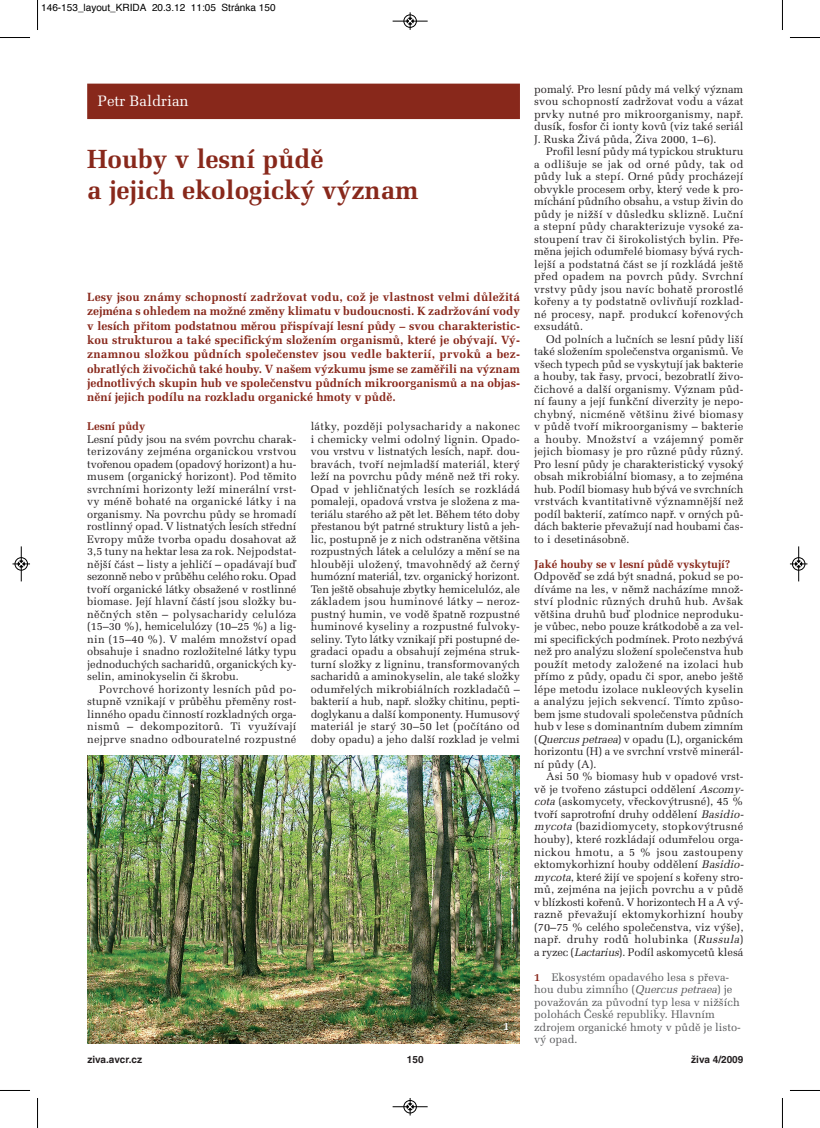
<style>
.page{position:relative;width:820px;height:1128px;background:#fff}
.page>*{position:absolute;margin:0;border:0;box-sizing:border-box;transform-origin:0 0}
.t1{font:700 26.25px/31.2px "Melior CE";color:#88281b}
.t2{font:15px "Melior CE";color:#fff}
.t3{font:700 11.88px/14.4px "Melior CE";color:#88281b;text-align:justify}
.t4{font:700 11.25px "Melior CE";color:#88281b}
.t5{font:700 11.25px "Melior CE";color:#fff}
.t6{font:11px/12.5px "Melior CE";letter-spacing:.005em;color:#231f20;text-align:justify}
.t7{font:11px/12.5px "Melior CE";color:#57585a}
.t8{font:10px "Helvetica";color:#000}
.t9{font:700 10px "Helvetica CE";color:#231f20}
.s1{font-style:italic}
.s2{font-weight:700;color:#88281b}
</style>
<div class="page">
<div style="left:87px;top:84px;width:432px;height:35px;background:#88281b"></div>
<img style="left:87px;top:755px;width:432px;height:288px">
<hr style="left:37px;top:0;width:1px;height:30px;background:#000">
<hr style="left:0;top:37px;width:30px;height:1px;background:#000">
<hr style="left:781px;top:0;width:1px;height:30px;background:#000">
<hr style="left:789px;top:37px;width:30px;height:1px;background:#000">
<hr style="left:37px;top:1097px;width:1px;height:30px;background:#000">
<hr style="left:0;top:1090px;width:30px;height:1px;background:#000">
<hr style="left:781px;top:1097px;width:1px;height:30px;background:#000">
<hr style="left:789px;top:1090px;width:30px;height:1px;background:#000">
<div style="left:403px;top:14px;width:13px;height:14px;border:1px solid #fff;border-radius:50%"></div>
<hr style="left:392px;top:21px;width:35px;height:1px;background:#000">
<div style="left:403px;top:15px;width:13px;height:13px;border:1px solid #000;border-radius:50%"></div>
<svg style="left:407px;top:12px;width:6px;height:18px"></svg>
<div style="left:403px;top:1099px;width:13px;height:14px;border:1px solid #fff;border-radius:50%"></div>
<hr style="left:392px;top:1106px;width:35px;height:1px;background:#000">
<div style="left:403px;top:1100px;width:13px;height:13px;border:1px solid #000;border-radius:50%"></div>
<svg style="left:407px;top:1098px;width:6px;height:17px"></svg>
<hr style="left:21px;top:546px;width:1px;height:35px;background:#000">
<div style="left:15px;top:557px;width:13px;height:13px;border:1px solid #000;border-radius:50%"></div>
<svg style="left:12px;top:560px;width:18px;height:7px"></svg>
<hr style="left:798px;top:546px;width:1px;height:35px;background:#000">
<div style="left:791px;top:557px;width:13px;height:13px;border:1px solid #000;border-radius:50%"></div>
<svg style="left:790px;top:560px;width:17px;height:7px"></svg>
<p class="t8" style="left:41px;top:4px;width:236px">146-153_layout_KRIDA 20.3.12 11:05 Stránka 150</p>
<h2 class="t2" style="left:98px;top:96px;width:92px">Petr Baldrian</h2>
<h1 class="t1" style="left:87px;top:146px;width:333px">Houby v lesní půdě<br>a jejich ekologický význam</h1>
<p class="t3" style="left:87px;top:291px;width:434px">Lesy jsou známy schopností zadržovat vodu, což je vlastnost velmi důležitá zejména s ohledem na možné změny klimatu v budoucnosti. K zadržování vody v lesích přitom podstatnou měrou přispívají lesní půdy – svou charakteristic&shy;kou strukturou a také specifickým složením organismů, které je obývají. Vý&shy;znamnou složkou půdních společenstev jsou vedle bakterií, prvoků a bez&shy;obratlých živočichů také houby. V našem výzkumu jsme se zaměřili na význam jednotlivých skupin hub ve společenstvu půdních mikroorganismů a na objas&shy;nění jejich podílu na rozkladu organické hmoty v půdě.</p>
<p class="t4" style="left:87px;top:422px;width:60px">Lesní půdy</p>
<p class="t6" style="left:87px;top:434px;width:211px">Lesní půdy jsou na svém povrchu charak&shy;terizovány zejména organickou vrstvou tvořenou opadem (opadový horizont) a hu&shy;musem (organický horizont). Pod těmito svrchními horizonty leží minerální vrst&shy;vy méně bohaté na organické látky i na organismy. Na povrchu půdy se hromadí rostlinný opad. V listnatých lesích střední Evropy může tvorba opadu dosahovat až 3,5 tuny na hektar lesa za rok. Nejpodstat&shy;nější část – listy a jehličí – opadávají buď sezonně nebo v průběhu celého roku. Opad tvoří organické látky obsažené v rostlinné biomase. Její hlavní částí jsou složky bu&shy;něčných stěn – polysacharidy celulóza (15–30 %), hemicelulózy (10–25 %) a lig&shy;nin (15–40 %). V malém množství opad obsahuje i snadno rozložitelné látky typu jednoduchých sacharidů, organických ky&shy;selin, aminokyselin či škrobu.</p>
<p class="t6" style="left:87px;top:684px;width:211px;text-indent:12px">Povrchové horizonty lesních půd po&shy;stupně vznikají v průběhu přeměny rost&shy;linného opadu činností rozkladných orga&shy;nismů – dekompozitorů. Ti využívají nejprve snadno odbouratelné rozpustné</p>
<p class="t6" style="left:310px;top:421px;width:211px">látky, později polysacharidy a nakonec i chemicky velmi odolný lignin. Opado&shy;vou vrstvu v listnatých lesích, např. dou&shy;bravách, tvoří nejmladší materiál, který leží na povrchu půdy méně než tři roky.<br>Opad v jehličnatých lesích se rozkládá pomaleji, opadová vrstva je složena z ma&shy;teriálu starého až pět let. Během této doby přestanou být patrné struktury listů a jeh&shy;lic, postupně je z nich odstraněna většina rozpustných látek a celulózy a mění se na hlouběji uložený, tmavohnědý až černý humózní materiál, tzv. organický horizont.<br>Ten ještě obsahuje zbytky hemicelulóz, ale základem jsou huminové látky – neroz&shy;pustný humin, ve vodě špatně rozpustné huminové kyseliny a rozpustné fulvoky&shy;seliny. Tyto látky vznikají při postupné de&shy;gradaci opadu a obsahují zejména struk&shy;turní složky z ligninu, transformovaných sacharidů a aminokyselin, ale také složky odumřelých mikrobiálních rozkladačů – bakterií a hub, např. složky chitinu, pepti&shy;doglykanu a další komponenty. Humusový materiál je starý 30–50 let (počítáno od doby opadu) a jeho další rozklad je velmi</p>
<p class="t5" style="left:503px;top:1021px;width:8px">1</p>
<p class="t6" style="left:534px;top:84px;width:211px">pomalý. Pro lesní půdy má velký význam svou schopností zadržovat vodu a vázat prvky nutné pro mikroorganismy, např. dusík, fosfor či ionty kovů (viz také seriál J. Ruska Živá půda, Živa 2000, 1–6).</p>
<p class="t6" style="left:534px;top:146px;width:211px;text-indent:12px">Profil lesní půdy má typickou strukturu a odlišuje se jak od orné půdy, tak od půdy luk a stepí. Orné půdy procházejí obvykle procesem orby, který vede k pro&shy;míchání půdního obsahu, a vstup živin do půdy je nižší v důsledku sklizně. Luční a stepní půdy charakterizuje vysoké za&shy;stoupení trav či širokolistých bylin. Pře&shy;měna jejich odumřelé biomasy bývá rych&shy;lejší a podstatná část se jí rozkládá ještě před opadem na povrch půdy. Svrchní vrstvy půdy jsou navíc bohatě prorostlé kořeny a ty podstatně ovlivňují rozklad&shy;né procesy, např. produkcí kořenových exsudátů.</p>
<p class="t6" style="left:534px;top:334px;width:211px;text-indent:12px">Od polních a lučních se lesní půdy liší také složením společenstva organismů. Ve všech typech půd se vyskytují jak bakterie a houby, tak řasy, prvoci, bezobratlí živo&shy;čichové a další organismy. Význam půd&shy;ní fauny a její funkční diverzity je nepo&shy;chybný, nicméně většinu živé biomasy v půdě tvoří mikroorganismy – bakterie a houby. Množství a vzájemný poměr jejich biomasy je pro různé půdy různý.<br>Pro lesní půdy je charakteristický vysoký obsah mikrobiální biomasy, a to zejména hub. Podíl biomasy hub bývá ve svrchních vrstvách kvantitativně významnější než podíl bakterií, zatímco např. v orných pů&shy;dách bakterie převažují nad houbami čas&shy;to i desetinásobně.</p>
<p class="t4" style="left:534px;top:560px;width:197px">Jaké houby se v lesní půdě vyskytují?</p>
<p class="t6" style="left:534px;top:571px;width:211px">Odpověď se zdá být snadná, pokud se po&shy;díváme na les, v němž nacházíme množ&shy;ství plodnic různých druhů hub. Avšak většina druhů buď plodnice neproduku&shy;je vůbec, nebo pouze krátkodobě a za vel&shy;mi specifických podmínek. Proto nezbývá než pro analýzu složení společenstva hub použít metody založené na izolaci hub přímo z půdy, opadu či spor, anebo ještě lépe metodu izolace nukleových kyselin a analýzu jejich sekvencí. Tímto způso&shy;bem jsme studovali společenstva půdních hub v lese s dominantním dubem zimním (<span class="s1">Quercuspetraea</span>) v opadu (L), organickém horizontu (H) a ve svrchní vrstvě minerál&shy;ní půdy (A).</p>
<p class="t6" style="left:534px;top:771px;width:213px;text-align:left;text-indent:12px">Asi 50 % biomasy hub v opadové vrst&shy;vě je tvořeno zástupci oddělení <span class="s1">Ascomy&shy;cota</span>(askomycety, vřeckovýtrusné), 45 % tvoří saprotrofní druhy oddělení <span class="s1">Basidio&shy;mycota</span>(bazidiomycety, stopkovýtrusné houby), které rozkládají odumřelou orga&shy;nickou hmotu, a 5 % jsou zastoupeny ektomykorhizní houby oddělení <span class="s1">Basidio&shy;mycota</span>, které žijí ve spojení s kořeny stro&shy;mů, zejména na jejich povrchu a v půdě v blízkosti kořenů. V horizontech H a A vý&shy;razně převažují ektomykorhizní houby (70–75 % celého společenstva, viz výše), např. druhy rodů holubinka (<span class="s1">Russula</span>) a ryzec (<span class="s1">Lactarius</span>). Podíl askomycetů klesá</p>
<p class="t7" style="left:534px;top:971px;width:208px"><span class="s2">1</span> Ekosystém opadavého lesa s převa&shy;hou dubu zimního (<span class="s1">Quercuspetraea</span>) je považován za původní typ lesa v nižších polohách České republiky. Hlavním zdrojem organické hmoty v půdě je listo&shy;vý opad.</p>
<p class="t9" style="left:87px;top:1055px;width:56px">ziva.avcr.cz</p>
<p class="t9" style="left:407px;top:1055px;width:18px">150</p>
<p class="t9" style="left:691px;top:1055px;width:54px">živa 4/2009</p>
</div>
